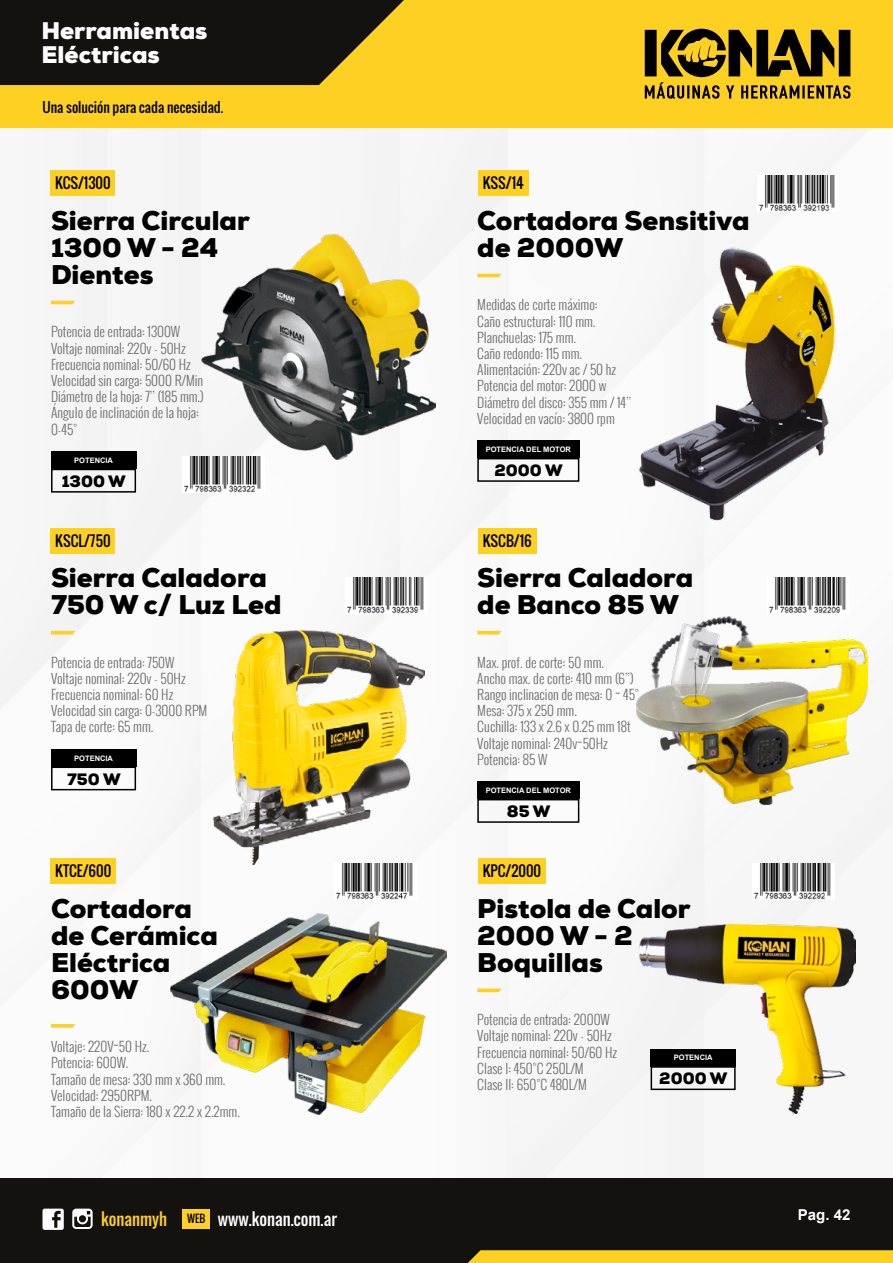
<style>
.page{position:relative;width:893px;height:1263px;background:#fff}
.page>*{position:absolute;margin:0;border:0;box-sizing:border-box;transform-origin:0 0}
.t1{font:900 27px/27px "Nexa";color:#000}
.t2{font:900 24px/24px "Nexa";color:#fff}
.t3{font:16.5px "Oswald";color:#fff}
.t4{font:900 16.5px "Nexa";color:#000}
.t5{font:700 15px "Arial";color:#fff}
.t6{font:14.25px "Oswald";color:#000}
.t7{font:300 13.5px/16.2px "Oswald";color:#706f6f}
.t8{font:13.5px "Oswald";color:#000}
.t9{font:700 7.5px "Arial";color:#fff}
.s1{color:#fed021}
.s2{font-size:10.5px;color:#000}
</style>
<div class="page">
<img style="left:0;top:128px;width:893px;height:1050px">
<div style="left:0;top:0;width:893px;height:128px;background:#fed021"></div>
<svg style="left:0;top:0;width:404px;height:85px;background:#2b250f"></svg>
<div style="left:0;top:1178px;width:893px;height:85px;background:#14120e"></div>
<svg style="left:645px;top:29px;width:205px;height:70px"></svg>
<svg style="left:468px;top:1250px;width:425px;height:13px;background:#f6c920"></svg>
<svg style="left:43px;top:1208px;width:21px;height:22px"></svg>
<svg style="left:72px;top:1208px;width:21px;height:21px"></svg>
<div style="left:182px;top:1209px;width:28px;height:20px;background:#fed021"></div>
<img style="left:214px;top:630px;width:210px;height:234px">
<div style="left:51px;top:528px;width:64px;height:25px;background:#fed021"></div>
<svg style="left:51px;top:631px;width:24px;height:3px"></svg>
<div style="left:51px;top:766px;width:85px;height:24px;border:2px solid #000"></div>
<div style="left:51px;top:749px;width:85px;height:17px;background:#000"></div>
<img style="left:202px;top:234px;width:234px;height:225px">
<div style="left:51px;top:171px;width:64px;height:25px;background:#fed021"></div>
<svg style="left:51px;top:301px;width:24px;height:3px"></svg>
<div style="left:51px;top:469px;width:85px;height:24px;border:2px solid #000"></div>
<div style="left:51px;top:452px;width:85px;height:17px;background:#000"></div>
<img style="left:638px;top:248px;width:201px;height:273px">
<div style="left:478px;top:171px;width:50px;height:25px;background:#fed021"></div>
<svg style="left:477px;top:274px;width:24px;height:3px"></svg>
<div style="left:477px;top:458px;width:102px;height:24px;border:2px solid #000"></div>
<div style="left:477px;top:441px;width:102px;height:17px;background:#000"></div>
<img style="left:637px;top:617px;width:231px;height:187px">
<div style="left:478px;top:528px;width:58px;height:25px;background:#fed021"></div>
<svg style="left:477px;top:631px;width:24px;height:3px"></svg>
<div style="left:477px;top:799px;width:102px;height:24px;border:2px solid #000"></div>
<div style="left:477px;top:782px;width:102px;height:17px;background:#000"></div>
<img style="left:170px;top:913px;width:276px;height:201px">
<div style="left:51px;top:858px;width:65px;height:26px;background:#fed021"></div>
<svg style="left:51px;top:1024px;width:24px;height:4px"></svg>
<img style="left:640px;top:925px;width:216px;height:188px">
<div style="left:478px;top:858px;width:68px;height:26px;background:#fed021"></div>
<svg style="left:477px;top:988px;width:24px;height:4px"></svg>
<div style="left:651px;top:1066px;width:85px;height:24px;border:2px solid #000"></div>
<div style="left:651px;top:1049px;width:85px;height:17px;background:#000"></div>
<img style="left:183px;top:456px;width:81px;height:37px">
<img style="left:757px;top:175px;width:82px;height:37px">
<img style="left:346px;top:578px;width:81px;height:36px">
<img style="left:767px;top:578px;width:82px;height:36px">
<img style="left:334px;top:863px;width:82px;height:36px">
<img style="left:752px;top:863px;width:82px;height:36px">
<h2 class="t2" style="left:41px;top:19px;width:168px">Herramientas<br>Eléctricas</h2>
<p class="t8" style="left:43px;top:97px;width:182px">Una solución para cada necesidad.</p>
<p class="t6" style="left:55px;top:173px;width:57px">KCS/1300</p>
<h1 class="t1" style="left:51px;top:207px;width:200px">Sierra Circular<br>1300 W - 24<br>Dientes</h1>
<p class="t7" style="left:51px;top:324px;width:154px">Potencia de entrada: 1300W<br>Voltaje nominal: 220v - 50Hz<br>Frecuencia nominal: 50/60 Hz<br>Velocidad sin carga: 5000 R/Min<br>Diámetro de la hoja: 7’’ (185 mm.)<br>Ángulo de inclinación de la hoja:<br>0-45°</p>
<p class="t9" style="left:74px;top:455px;width:40px">POTENCIA</p>
<p class="t4" style="left:62px;top:470px;width:66px">1300 W</p>
<p class="t6" style="left:55px;top:530px;width:57px">KSCL/750</p>
<h1 class="t1" style="left:51px;top:564px;width:232px">Sierra Caladora<br>750 W c/ Luz Led</h1>
<p class="t7" style="left:51px;top:654px;width:158px">Potencia de entrada: 750W<br>Voltaje nominal: 220v - 50Hz<br>Frecuencia nominal: 60 Hz<br>Velocidad sin carga: 0-3000 RPM<br>Tapa de corte: 65 mm.</p>
<p class="t4" style="left:67px;top:768px;width:55px">750 W</p>
<p class="t9" style="left:74px;top:753px;width:40px">POTENCIA</p>
<p class="t6" style="left:55px;top:860px;width:58px">KTCE/600</p>
<h1 class="t1" style="left:51px;top:895px;width:168px">Cortadora de Cerámica<br>Eléctrica<br>600W</h1>
<p class="t7" style="left:51px;top:1038px;width:190px">Voltaje: 220V~50 Hz.<br>Potencia: 600W.<br>Tamaño de mesa: 330 mm x 360 mm.<br>Velocidad: 2950RPM.<br>Tamaño de la Sierra: 180 x 22.2 x 2.2mm.</p>
<p class="t3" style="left:101px;top:1206px;width:237px"><span class="s1">konanmyh</span> <span class="s2">WEB</span> www.konan.com.ar</p>
<p class="t6" style="left:483px;top:173px;width:42px">KSS/14</p>
<h1 class="t1" style="left:477px;top:207px;width:274px">Cortadora Sensitiva de 2000W</h1>
<p class="t7" style="left:477px;top:297px;width:156px">Medidas de corte máximo:<br>Caño estructural: 110 mm.<br>Planchuelas: 175 mm.<br>Caño redondo: 115 mm.<br>Alimentación: 220v ac / 50 hz<br>Potencia del motor: 2000 w<br>Diámetro del disco: 355 mm / 14’’<br>Velocidad en vacío: 3800 rpm</p>
<p class="t4" style="left:494px;top:460px;width:70px">2000 W</p>
<p class="t9" style="left:486px;top:444px;width:87px">POTENCIA DEL MOTOR</p>
<p class="t6" style="left:483px;top:530px;width:50px">KSCB/16</p>
<h1 class="t1" style="left:477px;top:564px;width:217px">Sierra Caladora de Banco 85 W</h1>
<p class="t7" style="left:477px;top:654px;width:163px">Max. prof. de corte: 50 mm.<br>Ancho max. de corte: 410 mm (6’’)<br>Rango inclinacion de mesa: 0 ~ 45°<br>Mesa: 375 x 250 mm.<br>Cuchilla: 133 x 2.6 x 0.25 mm 18t<br>Voltaje nominal: 240v~50Hz<br>Potencia: 85 W</p>
<p class="t9" style="left:486px;top:785px;width:87px">POTENCIA DEL MOTOR</p>
<p class="t4" style="left:507px;top:801px;width:45px">85 W</p>
<p class="t6" style="left:483px;top:860px;width:60px">KPC/2000</p>
<h1 class="t1" style="left:477px;top:895px;width:215px">Pistola de Calor<br>2000 W - 2<br>Boquillas</h1>
<p class="t7" style="left:477px;top:1011px;width:141px">Potencia de entrada: 2000W<br>Voltaje nominal: 220v - 50Hz<br>Frecuencia nominal: 50/60 Hz<br>Clase I: 450°C 250L/M<br>Clase II: 650°C 480L/M</p>
<p class="t9" style="left:674px;top:1053px;width:40px">POTENCIA</p>
<p class="t4" style="left:659px;top:1068px;width:70px">2000 W</p>
<p class="t5" style="left:798px;top:1204px;width:54px">Pag. 42</p>
</div>
